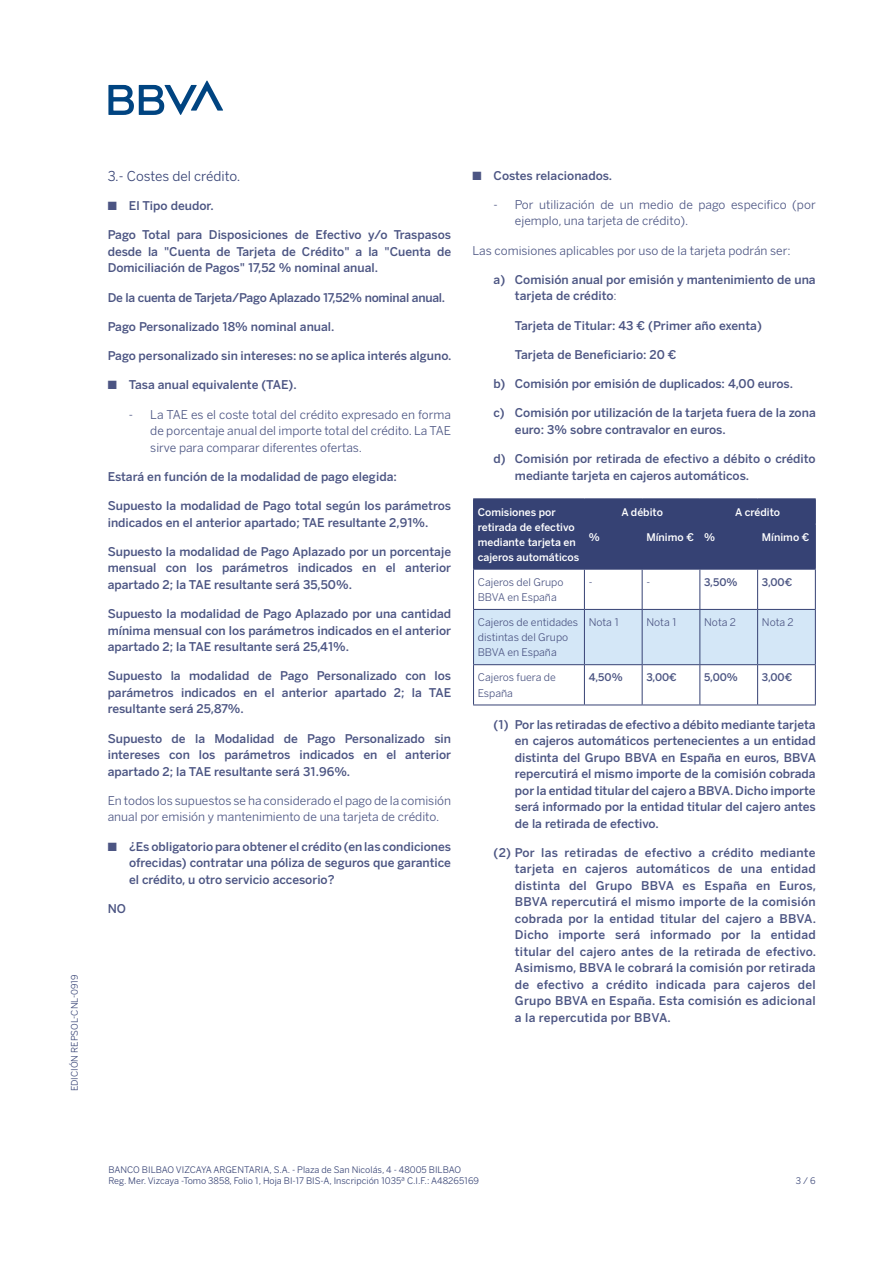
<style>
.page{position:relative;width:893px;height:1263px;background:#fff}
.page>*{position:absolute;margin:0;border:0;box-sizing:border-box;transform-origin:0 0}
.t1{font:13.5px "Benton Sans BBVA";letter-spacing:-.01em;color:#364274}
.t2{font:500 12px/16.5px "Benton Sans BBVA";color:#4c5583;text-align:justify}
.t3{font:12px/16.5px "Benton Sans BBVA";color:#4c5583}
.t4{font:500 12px "Benton Sans BBVA";letter-spacing:-.02em;color:#4c5583}
.t5{font:10.5px/15px "Benton Sans BBVA";color:#4c5583}
.t6{font:500 10.5px/15px "Benton Sans BBVA";color:#fff}
.t7{font:500 10.5px "Benton Sans BBVA";color:#4c5583}
.t8{font:9px/10.8px "Benton Sans BBVA";color:#364274}
.s1{font-weight:400}
</style>
<div class="page">
<svg style="left:108px;top:80px;width:115px;height:35px"></svg>
<div style="left:474px;top:610px;width:341px;height:54px;background:#d4e7f7"></div>
<hr style="left:473px;top:498px;width:111px;height:1px;background:#364274">
<hr style="left:584px;top:498px;width:58px;height:1px;background:#364274">
<hr style="left:642px;top:498px;width:58px;height:1px;background:#364274">
<hr style="left:700px;top:498px;width:58px;height:1px;background:#364274">
<hr style="left:758px;top:498px;width:58px;height:1px;background:#364274">
<div style="left:473px;top:499px;width:343px;height:70px;background:#364274"></div>
<hr style="left:584px;top:524px;width:58px;height:1px;background:#364274">
<hr style="left:584px;top:524px;width:1px;height:45px;background:#364274">
<hr style="left:642px;top:524px;width:58px;height:1px;background:#364274">
<hr style="left:642px;top:524px;width:1px;height:45px;background:#364274">
<hr style="left:700px;top:524px;width:58px;height:1px;background:#364274">
<hr style="left:699px;top:524px;width:1px;height:45px;background:#364274">
<hr style="left:758px;top:524px;width:58px;height:1px;background:#364274">
<hr style="left:757px;top:524px;width:1px;height:45px;background:#364274">
<hr style="left:815px;top:524px;width:1px;height:45px;background:#364274">
<hr style="left:473px;top:569px;width:111px;height:1px;background:#364274">
<hr style="left:473px;top:569px;width:1px;height:40px;background:#364274">
<hr style="left:584px;top:569px;width:58px;height:1px;background:#364274">
<hr style="left:584px;top:569px;width:1px;height:40px;background:#364274">
<hr style="left:642px;top:569px;width:58px;height:1px;background:#364274">
<hr style="left:642px;top:569px;width:1px;height:40px;background:#364274">
<hr style="left:700px;top:569px;width:58px;height:1px;background:#364274">
<hr style="left:699px;top:569px;width:1px;height:40px;background:#364274">
<hr style="left:758px;top:569px;width:58px;height:1px;background:#364274">
<hr style="left:757px;top:569px;width:1px;height:40px;background:#364274">
<hr style="left:815px;top:569px;width:1px;height:40px;background:#364274">
<hr style="left:473px;top:609px;width:111px;height:1px;background:#364274">
<hr style="left:473px;top:610px;width:1px;height:54px;background:#364274">
<hr style="left:584px;top:609px;width:58px;height:1px;background:#364274">
<hr style="left:584px;top:610px;width:1px;height:54px;background:#364274">
<hr style="left:642px;top:609px;width:58px;height:1px;background:#364274">
<hr style="left:642px;top:610px;width:1px;height:54px;background:#364274">
<hr style="left:700px;top:609px;width:58px;height:1px;background:#364274">
<hr style="left:699px;top:610px;width:1px;height:54px;background:#364274">
<hr style="left:758px;top:609px;width:58px;height:1px;background:#364274">
<hr style="left:757px;top:610px;width:1px;height:54px;background:#364274">
<hr style="left:815px;top:610px;width:1px;height:54px;background:#364274">
<hr style="left:473px;top:664px;width:111px;height:1px;background:#364274">
<hr style="left:473px;top:665px;width:1px;height:40px;background:#364274">
<hr style="left:584px;top:664px;width:58px;height:1px;background:#364274">
<hr style="left:584px;top:665px;width:1px;height:40px;background:#364274">
<hr style="left:642px;top:664px;width:58px;height:1px;background:#364274">
<hr style="left:642px;top:665px;width:1px;height:40px;background:#364274">
<hr style="left:700px;top:664px;width:58px;height:1px;background:#364274">
<hr style="left:699px;top:665px;width:1px;height:40px;background:#364274">
<hr style="left:758px;top:664px;width:58px;height:1px;background:#364274">
<hr style="left:757px;top:665px;width:1px;height:40px;background:#364274">
<hr style="left:815px;top:665px;width:1px;height:40px;background:#364274">
<hr style="left:700px;top:705px;width:58px;height:1px;background:#364274">
<hr style="left:758px;top:705px;width:58px;height:1px;background:#364274">
<hr style="left:473px;top:705px;width:111px;height:1px;background:#364274">
<hr style="left:584px;top:705px;width:58px;height:1px;background:#364274">
<hr style="left:642px;top:705px;width:58px;height:1px;background:#364274">
<p class="t8" style="left:69px;top:1091px;width:119px;rotate:-90deg">EDICIÓN REPSOL-CNL-0919</p>
<p class="t1" style="left:108px;top:168px;width:134px">3.- Costes del crédito.</p>
<p class="t2" style="left:108px;top:198px;width:108px">■ El Tipo deudor.</p>
<p class="t2" style="left:108px;top:227px;width:345px">Pago Total para Disposiciones de Efectivo y/o Traspasos desde la "Cuenta de Tarjeta de Crédito" a la "Cuenta de Domiciliación de Pagos" 17,52 % nominal anual.</p>
<p class="t4" style="left:108px;top:290px;width:339px">De la cuenta de Tarjeta/Pago Aplazado 17,52% nominal anual.</p>
<p class="t2" style="left:108px;top:318px;width:228px">Pago Personalizado 18% nominal anual.</p>
<p class="t2" style="left:108px;top:348px;width:345px">Pago personalizado sin intereses: no se aplica interés alguno.</p>
<p class="t2" style="left:108px;top:377px;width:191px">■ Tasa anual equivalente (TAE).</p>
<p class="t3" style="left:150px;top:406px;width:302px;text-align:justify;text-indent:-21px">- La TAE es el coste total del crédito expresado en forma de porcentaje anual del importe total del crédito. La TAE sirve para comparar diferentes ofertas.</p>
<p class="t2" style="left:108px;top:468px;width:291px">Estará en función de la modalidad de pago elegida:</p>
<p class="t2" style="left:108px;top:498px;width:345px">Supuesto la modalidad de Pago total según los parámetros indicados en el anterior apartado; TAE resultante 2,91%.</p>
<p class="t2" style="left:108px;top:543px;width:345px">Supuesto la modalidad de Pago Aplazado por un porcentaje mensual con los parámetros indicados en el anterior apartado 2; la TAE resultante será 35,50%.</p>
<p class="t2" style="left:108px;top:606px;width:345px">Supuesto la modalidad de Pago Aplazado por una cantidad mínima mensual con los parámetros indicados en el anterior apartado 2; la TAE resultante será 25,41%.</p>
<p class="t2" style="left:108px;top:668px;width:345px">Supuesto la modalidad de Pago Personalizado con los parámetros indicados en el anterior apartado 2; la TAE resultante será 25,87%.</p>
<p class="t2" style="left:108px;top:730px;width:345px">Supuesto de la Modalidad de Pago Personalizado sin intereses con los parámetros indicados en el anterior apartado 2; la TAE resultante será 31.96%.</p>
<p class="t3" style="left:108px;top:792px;width:345px">En todos los supuestos se ha considerado el pago de la comisión anual por emisión y mantenimiento de una tarjeta de crédito.</p>
<p class="t2" style="left:129px;top:838px;width:324px;text-indent:-21px">■ ¿Es obligatorio para obtener el crédito (en las condiciones ofrecidas) contratar una póliza de seguros que garantice el crédito, u otro servicio accesorio?</p>
<p class="t2" style="left:108px;top:900px;width:20px">NO</p>
<p class="t2" style="left:472px;top:167px;width:141px">■ Costes relacionados.</p>
<p class="t3" style="left:515px;top:196px;width:302px;text-indent:-21px">- Por utilización de un medio de pago especifico (por ejemplo, una tarjeta de crédito).</p>
<p class="t3" style="left:472px;top:242px;width:320px">Las comisiones aplicables por uso de la tarjeta podrán ser:</p>
<p class="t2" style="left:515px;top:271px;width:302px;text-indent:-21px">a) Comisión anual por emisión y mantenimiento de una tarjeta de crédito<span class="s1">:</span></p>
<p class="t2" style="left:515px;top:317px;width:248px">Tarjeta de Titular: 43 € (Primer año exenta)</p>
<p class="t2" style="left:515px;top:346px;width:163px">Tarjeta de Beneficiario: 20 €</p>
<p class="t2" style="left:494px;top:376px;width:301px">b) Comisión por emisión de duplicados: 4,00 euros.</p>
<p class="t2" style="left:515px;top:405px;width:302px;text-indent:-21px">c) Comisión por utilización de la tarjeta fuera de la zona euro: 3% sobre contravalor en euros.</p>
<p class="t2" style="left:515px;top:451px;width:302px;text-indent:-21px">d) Comisión por retirada de efectivo a débito o crédito mediante tarjeta en cajeros automáticos.</p>
<p class="t6" style="left:478px;top:504px;width:103px">Comisiones por retirada de efectivo mediante tarjeta en cajeros automáticos</p>
<p class="t6" style="left:621px;top:504px;width:43px">A débito</p>
<p class="t6" style="left:735px;top:504px;width:47px">A crédito</p>
<p class="t6" style="left:589px;top:530px;width:13px">%</p>
<p class="t6" style="left:646px;top:530px;width:70px">Mínimo € %</p>
<p class="t6" style="left:762px;top:530px;width:49px">Mínimo €</p>
<p class="t5" style="left:478px;top:575px;width:87px">Cajeros del Grupo<br>BBVA en España</p>
<p class="t5" style="left:589px;top:575px;width:5px">-</p>
<p class="t5" style="left:646px;top:575px;width:5px">-</p>
<p class="t7" style="left:704px;top:576px;width:35px">3,50%</p>
<p class="t7" style="left:762px;top:576px;width:32px">3,00€</p>
<p class="t5" style="left:478px;top:615px;width:102px">Cajeros de entidades distintas del Grupo<br>BBVA en España</p>
<p class="t5" style="left:589px;top:615px;width:32px">Nota 1</p>
<p class="t5" style="left:646px;top:615px;width:32px">Nota 1</p>
<p class="t5" style="left:704px;top:615px;width:33px">Nota 2</p>
<p class="t5" style="left:762px;top:615px;width:33px">Nota 2</p>
<p class="t5" style="left:478px;top:670px;width:80px">Cajeros fuera de<br>España</p>
<p class="t7" style="left:589px;top:671px;width:36px">4,50%</p>
<p class="t7" style="left:646px;top:671px;width:32px">3,00€</p>
<p class="t7" style="left:704px;top:671px;width:35px">5,00%</p>
<p class="t7" style="left:762px;top:671px;width:32px">3,00€</p>
<p class="t2" style="left:515px;top:716px;width:303px;text-indent:-21px">(1) Por las retiradas de efectivo a débito mediante tarjeta en cajeros automáticos pertenecientes a un entidad distinta del Grupo BBVA en España en euros, BBVA repercutirá el mismo importe de la comisión cobrada por la entidad titular del cajero a BBVA. Dicho importe será informado por la entidad titular del cajero antes de la retirada de efectivo.</p>
<p class="t2" style="left:515px;top:844px;width:303px;text-indent:-21px">(2) Por las retiradas de efectivo a crédito mediante tarjeta en cajeros automáticos de una entidad distinta del Grupo BBVA es España en Euros, BBVA repercutirá el mismo importe de la comisión cobrada por la entidad titular del cajero a BBVA.<br>Dicho importe será informado por la entidad titular del cajero antes de la retirada de efectivo.<br>Asimismo, BBVA le cobrará la comisión por retirada de efectivo a crédito indicada para cajeros del Grupo BBVA en España. Esta comisión es adicional a la repercutida por BBVA.</p>
<p class="t8" style="left:108px;top:1164px;width:372px">BANCO BILBAO VIZCAYA ARGENTARIA, S.A. - Plaza de San Nicolás, 4 - 48005 BILBAO<br>Reg. Mer. Vizcaya -Tomo 3858, Folio 1, Hoja BI-17 BIS-A, Inscripción 1035ª C.I.F.: A48265169</p>
<p class="t8" style="left:796px;top:1175px;width:21px">3 / 6</p>
</div>
